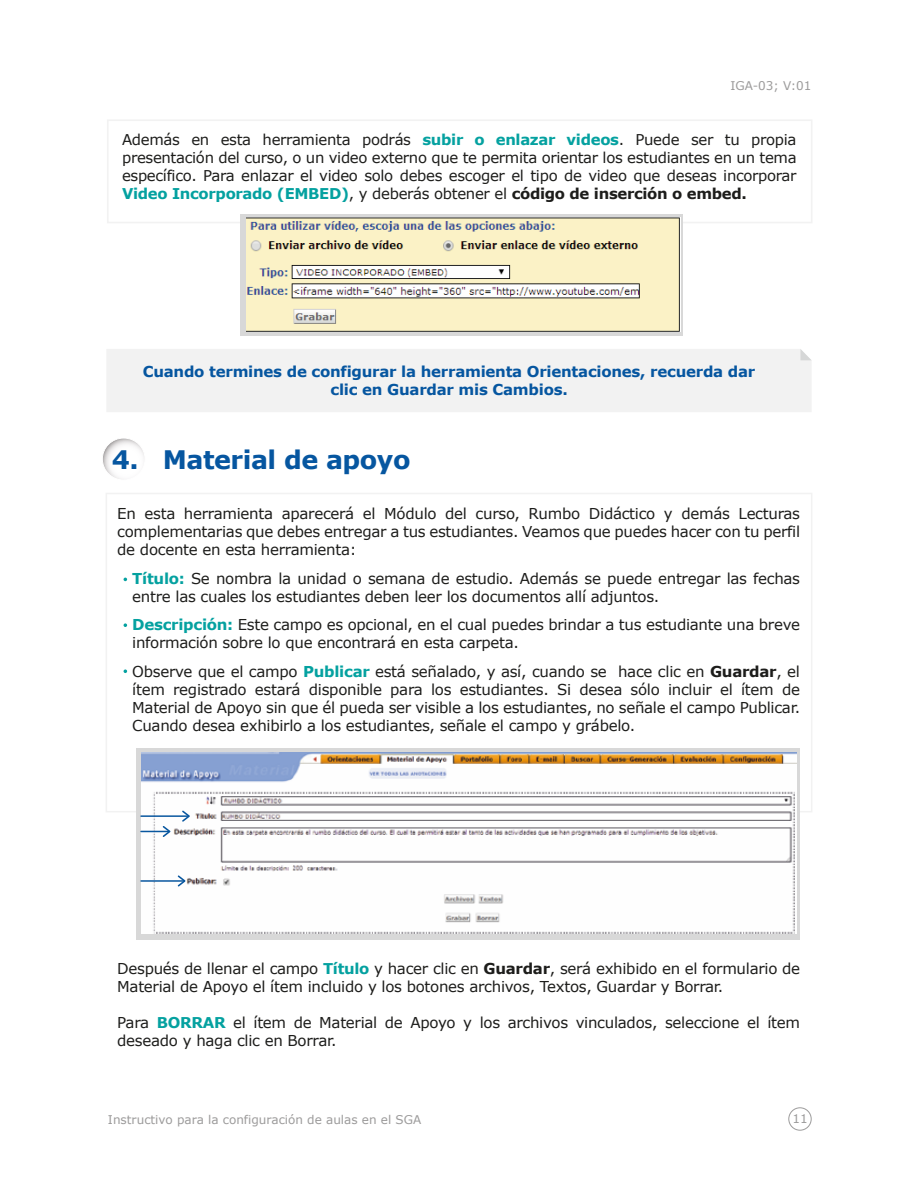
<style>
.page{position:relative;width:918px;height:1188px;background:#fff}
.page>*{position:absolute;margin:0;border:0;box-sizing:border-box;transform-origin:0 0}
.t1{font:700 25.5px "Verdana";letter-spacing:-.02em;color:#0656a0}
.t2{font:15px/18px "Verdana";letter-spacing:-.02em;color:#1d1d1b}
.t3{font:700 15px/18px "Verdana";letter-spacing:-.015em;color:#0656a0;text-align:center}
.t4{font:14.85px/17.9px "Verdana";letter-spacing:-.02em;color:#1d1d1b;text-align:justify}
.t5{font:12px "Verdana";color:#9c9b9b}
.s1{font-weight:700;color:#04a1a0}
.s2{font-weight:700}
.s3{font-weight:700;font-size:14.85px;color:#04a1a0}
</style>
<div class="page">
<div style="left:107px;top:349px;width:705px;height:63px;background:#f2f2f2"></div>
<svg style="left:800px;top:349px;width:12px;height:11px"></svg>
<div style="left:107px;top:119px;width:706px;height:104px;border:2px solid #f2f2f2"></div>
<svg style="left:240px;top:214px;width:442px;height:122px;background:#cacaca"></svg>
<img style="left:246px;top:217px;width:434px;height:114px">
<svg style="left:102px;top:438px;width:43px;height:42px"></svg>
<div style="left:102px;top:438px;width:44px;height:42px;border:1px solid #fff;border-radius:50%"></div>
<div style="left:136px;top:748px;width:664px;height:192px;background:#d8d8d8"></div>
<svg style="left:124px;top:623px;width:3px;height:4px"></svg>
<svg style="left:124px;top:669px;width:3px;height:4px"></svg>
<img style="left:141px;top:752px;width:656px;height:182px">
<svg style="left:181px;top:809px;width:11px;height:14px"></svg>
<hr style="left:141px;top:815px;width:47px;height:2px;background:#09579f">
<svg style="left:141px;top:824px;width:31px;height:14px"></svg>
<svg style="left:176px;top:874px;width:11px;height:14px"></svg>
<hr style="left:141px;top:880px;width:42px;height:2px;background:#09579f">
<div style="left:789px;top:1108px;width:22px;height:22px;border:1px solid #9c9b9b;border-radius:50%"></div>
<p class="t5" style="left:730px;top:78px;width:83px">IGA-03; V:01</p>
<p class="t4" style="left:122px;top:131px;width:676px">Además en esta herramienta podrás <span class="s1">subir o enlazar videos</span>. Puede ser tu propia presentación del curso, o un video externo que te permita orientar los estudiantes en un tema específico. Para enlazar el video solo debes escoger el tipo de video que deseas incorporar <span class="s1">Video Incorporado (EMBED)</span>, y deberás obtener el <span class="s2">código de inserción o embed.</span></p>
<p class="t3" style="left:143px;top:363px;width:614px">Cuando termines de configurar la herramienta Orientaciones, recuerda dar clic en Guardar mis Cambios.</p>
<h1 class="t1" style="left:112px;top:442px;width:300px">4. Material de apoyo</h1>
<p class="t2" style="left:117px;top:504px;width:684px;text-align:justify">En esta herramienta aparecerá el Módulo del curso, Rumbo Didáctico y demás Lecturas complementarias que debes entregar a tus estudiantes. Veamos que puedes hacer con tu perfil de docente en esta herramienta:</p>
<p class="t2" style="left:132px;top:569px;width:669px"><span class="s1">Título:</span> Se nombra la unidad o semana de estudio. Además se puede entregar las fechas entre las cuales los estudiantes deben leer los documentos allí adjuntos.</p>
<p class="t2" style="left:132px;top:615px;width:669px"><span class="s1">Descripción:</span> Este campo es opcional, en el cual puedes brindar a tus estudiante una breve información sobre lo que encontrará en esta carpeta.</p>
<p class="t2" style="left:132px;top:662px;width:669px;text-align:justify">Observe que el campo <span class="s1">Publicar</span> está señalado, y así, cuando se hace clic en <span class="s2">Guardar</span>, el ítem registrado estará disponible para los estudiantes. Si desea sólo incluir el ítem de Material de Apoyo sin que él pueda ser visible a los estudiantes, no señale el campo Publicar.<br>Cuando desea exhibirlo a los estudiantes, señale el campo y grábelo.</p>
<p class="t2" style="left:117px;top:960px;width:684px">Después de llenar el campo <span class="s3">Título</span> y hacer clic en <span class="s2">Guardar</span>, será exhibido en el formulario de<br>Material de Apoyo el ítem incluido y los botones archivos, Textos, Guardar y Borrar.</p>
<p class="t2" style="left:117px;top:1014px;width:684px">Para <span class="s3">BORRAR</span> el ítem de Material de Apoyo y los archivos vinculados, seleccione el ítem deseado y haga clic en Borrar.</p>
<p class="t5" style="left:108px;top:1112px;width:315px">Instructivo para la configuración de aulas en el SGA</p>
<p class="t5" style="left:793px;top:1111px;width:17px">11</p>
</div>
